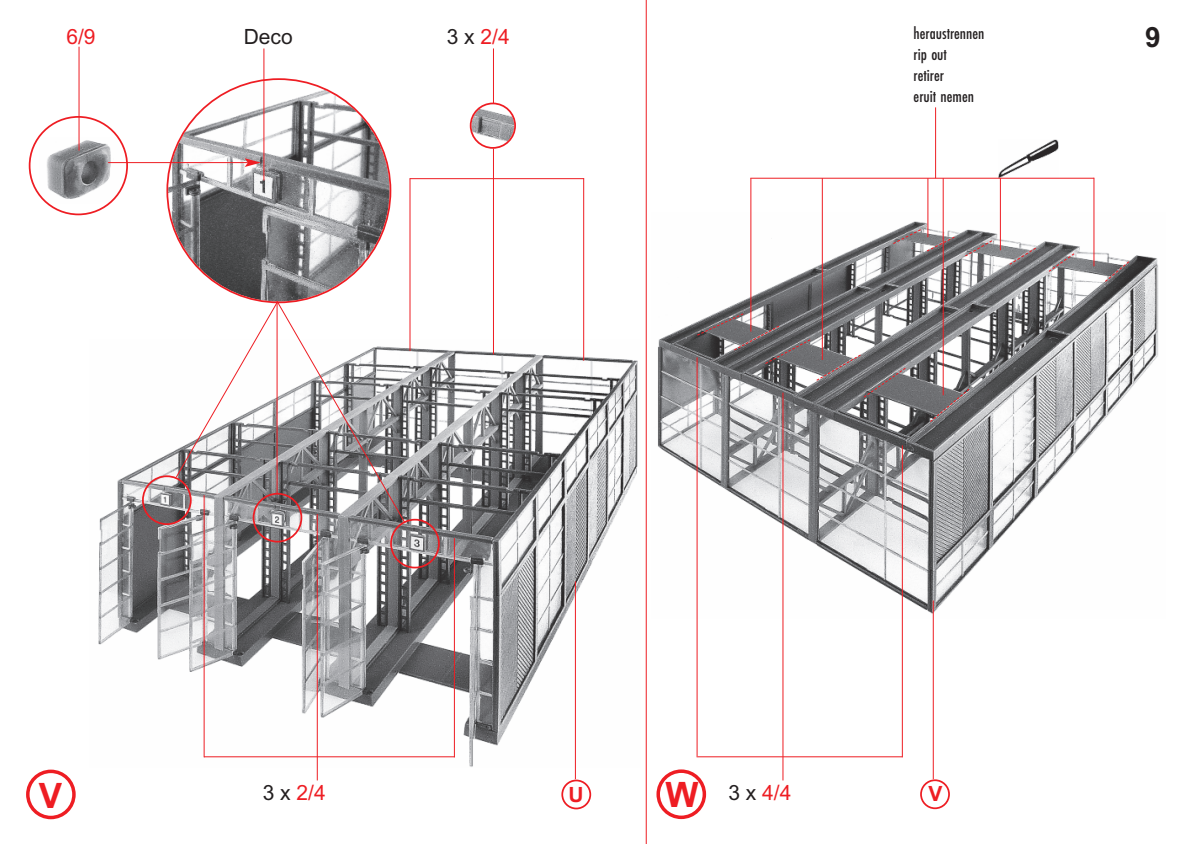
<style>
.page{position:relative;width:1191px;height:844px;background:#fff}
.page>*{position:absolute;margin:0;border:0;box-sizing:border-box;transform-origin:0 0}
.t1{font:700 35px "Arial";color:#ee1d23}
.t2{font:700 28px "Arial";color:#231f20}
.t3{font:21px "Arial";color:#ee1d23}
.t4{font:21px "Arial";color:#231f20}
.t5{font:700 21px "Arial";color:#ee1d23}
.t6{font:17.5px/21px "Futura EF Medium Con";color:#231f20}
.s1{color:#231f20}
.s2{font-weight:700;font-size:35px}
</style>
<div class="page">
<img style="left:98px;top:340px;width:540px;height:427px">
<img style="left:658px;top:213px;width:501px;height:405px">
<img style="left:998px;top:140px;width:60px;height:38px">
<svg style="left:29px;top:116px;width:99px;height:99px"></svg>
<svg style="left:166px;top:78px;width:225px;height:222px"></svg>
<svg style="left:470px;top:102px;width:46px;height:47px"></svg>
<hr style="left:646px;top:0;width:1px;height:843px;background:#ee1d23">
<hr style="left:79px;top:47px;width:1px;height:103px;background:#ee1d23">
<hr style="left:493px;top:48px;width:1px;height:55px;background:#ee1d23">
<hr style="left:493px;top:149px;width:1px;height:205px;background:#ee1d23">
<hr style="left:263px;top:48px;width:1px;height:132px;background:#ee1d23">
<hr style="left:108px;top:162px;width:140px;height:1px;background:#ee1d23">
<svg style="left:245px;top:158px;width:16px;height:9px"></svg>
<hr style="left:409px;top:178px;width:1px;height:173px;background:#ee1d23">
<hr style="left:583px;top:178px;width:1px;height:182px;background:#ee1d23">
<hr style="left:750px;top:178px;width:1px;height:153px;background:#ee1d23">
<hr style="left:1093px;top:178px;width:1px;height:88px;background:#ee1d23">
<hr style="left:1000px;top:178px;width:1px;height:72px;background:#ee1d23">
<hr style="left:927px;top:178px;width:1px;height:59px;background:#ee1d23">
<hr style="left:750px;top:178px;width:344px;height:1px;background:#ee1d23">
<hr style="left:410px;top:178px;width:174px;height:1px;background:#ee1d23">
<hr style="left:935px;top:107px;width:1px;height:71px;background:#ee1d23">
<hr style="left:932px;top:600px;width:1px;height:179px;background:#ee1d23">
<hr style="left:575px;top:581px;width:1px;height:198px;background:#ee1d23">
<hr style="left:822px;top:178px;width:1px;height:182px;background:#ee1d23">
<hr style="left:942px;top:178px;width:1px;height:217px;background:#ee1d23">
<svg style="left:892px;top:228px;width:63px;height:24px;background:#9b9295"></svg>
<svg style="left:964px;top:239px;width:29px;height:18px"></svg>
<svg style="left:1008px;top:247px;width:28px;height:18px"></svg>
<svg style="left:1047px;top:252px;width:28px;height:20px"></svg>
<svg style="left:1104px;top:260px;width:26px;height:22px"></svg>
<svg style="left:696px;top:312px;width:210px;height:86px;background:#7f7d7f"></svg>
<svg style="left:929px;top:388px;width:41px;height:35px"></svg>
<hr style="left:317px;top:514px;width:1px;height:266px;background:#ee1d23">
<hr style="left:204px;top:495px;width:1px;height:262px;background:#ee1d23">
<hr style="left:454px;top:538px;width:1px;height:219px;background:#ee1d23">
<hr style="left:204px;top:756px;width:251px;height:1px;background:#ee1d23">
<hr style="left:782px;top:392px;width:1px;height:388px;background:#ee1d23">
<hr style="left:696px;top:357px;width:1px;height:400px;background:#ee1d23">
<hr style="left:902px;top:445px;width:1px;height:312px;background:#ee1d23">
<hr style="left:697px;top:756px;width:205px;height:1px;background:#ee1d23">
<svg style="left:142px;top:300px;width:298px;height:268px"></svg>
<svg style="left:26px;top:769px;width:50px;height:50px"></svg>
<svg style="left:656px;top:769px;width:50px;height:49px"></svg>
<svg style="left:561px;top:779px;width:30px;height:30px"></svg>
<svg style="left:920px;top:779px;width:30px;height:30px"></svg>
<p class="t6" style="left:913px;top:23px;width:72px">heraustrennen rip out<br>retirer<br>eruit nemen</p>
<p class="t3" style="left:66px;top:24px;width:31px">6/9</p>
<p class="t4" style="left:244px;top:24px;width:51px">Deco</p>
<p class="t3" style="left:447px;top:24px;width:65px"><span class="s1">3 x</span> 2/4</p>
<h2 class="t2" style="left:1145px;top:21px;width:17px">9</h2>
<h1 class="t1" style="left:39px;top:774px;width:25px">V</h1>
<p class="t3" style="left:263px;top:780px;width:65px"><span class="s1">3 x</span> 2/4</p>
<p class="t5" style="left:568px;top:781px;width:17px">U</p>
<p class="t3" style="left:665px;top:780px;width:127px"><span class="s2">W</span> <span class="s1">3x</span>4/4</p>
<p class="t5" style="left:928px;top:781px;width:16px">V</p>
</div>
